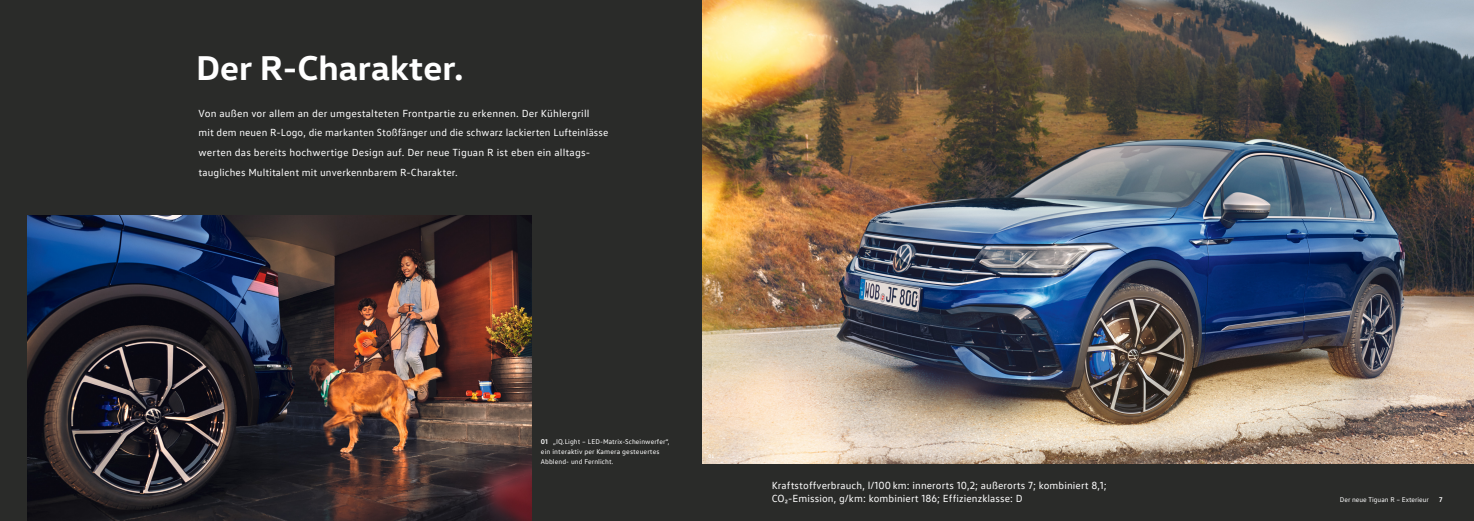
<style>
.page{position:relative;width:1474px;height:521px;background:#fff}
.page>*{position:absolute;margin:0;border:0;box-sizing:border-box;transform-origin:0 0}
.t1{font:700 35px "VW Head";color:#fff}
.t2{font:10.5px/19.9px "VW Text";letter-spacing:.01em;color:#fff}
.t3{font:7px/9.9px "VW Text";letter-spacing:.01em;color:#fff}
.t4{font:700 7px "VW Text";color:#fff}
.t5{font:700 5.25px "VW Text";color:#fff}
.s1{font-weight:700}
</style>
<div class="page">
<div style="left:0;top:0;width:1473px;height:521px;background:#2a2b29"></div>
<img style="left:702px;top:0;width:771px;height:464px">
<img style="left:27px;top:216px;width:504px;height:305px">
<h1 class="t1" style="left:196px;top:55px;width:269px">Der R-Charakter.</h1>
<p class="t2" style="left:198px;top:104px;width:411px">Von außen vor allem an der umgestalteten Frontpartie zu erkennen. Der Kühlergrill<br>mit dem neuen R-Logo, die markanten Stoßfänger und die schwarz lackierten Lufteinlässe werten das bereits hochwertige Design auf. Der neue Tiguan R ist eben ein alltags&shy;taugliches Multitalent mit unverkennbarem R-Charakter.</p>
<p class="t3" style="left:541px;top:437px;width:130px"><span class="s1">01</span> „IQ.Light – LED-Matrix-Scheinwerfer“, ein interaktiv per Kamera gesteuertes<br>Abblend- und Fernlicht.</p>
<p class="t5" style="left:708px;top:454px;width:7px">01</p>
<p class="t2" style="left:771px;top:481px;width:336px;line-height:12.2px">Kraftstoffverbrauch, l/100 km: innerorts 10,2; außerorts 7; kombiniert 8,1;<br>CO₂-Emission, g/km: kombiniert 186; Effizienzklasse: D</p>
<p class="t3" style="left:1339px;top:495px;width:91px">Der neue Tiguan R – Exterieur</p>
<p class="t4" style="left:1439px;top:497px;width:5px">7</p>
</div>
